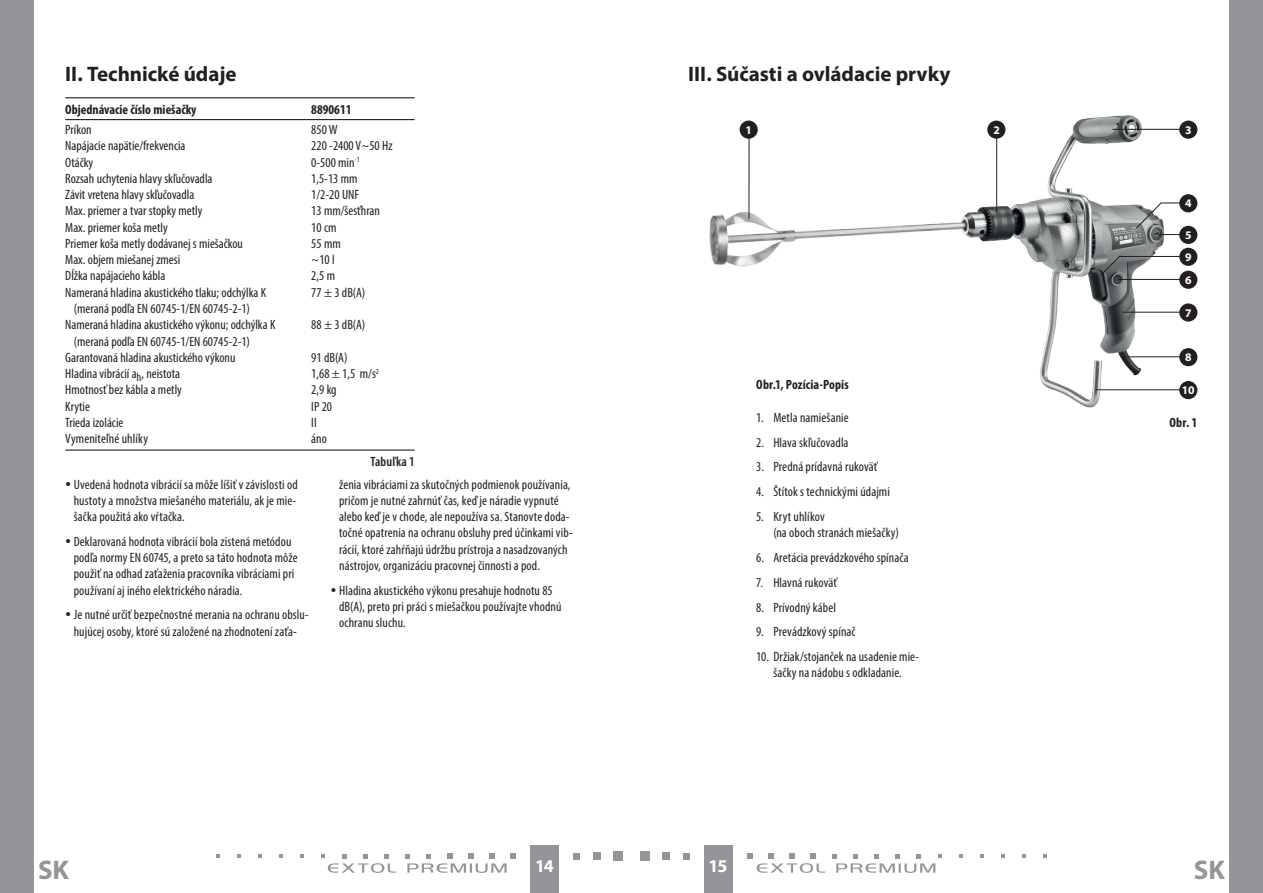
<style>
.page{position:relative;width:1263px;height:893px;background:#fff}
.page>*{position:absolute;margin:0;border:0;box-sizing:border-box;transform-origin:0 0}
.t1{font:700 27px "Myriad Pro";color:#939598}
.oddíl{font:700 21px "Myriad Pro";color:#231f20}
.t2{font:700 18px "Myriad Pro";color:#fff}
.body_číslované{font:condensed 13.5px/16.2px "Myriad Pro";letter-spacing:.005em;color:#231f20}
.Normální{font:700 condensed 13.5px "Myriad Pro";color:#231f20}
.t3{font:600 condensed 13.5px "Myriad Pro";letter-spacing:.01em;color:#231f20}
.t4{font:700 11.7px "Myriad Pro";color:#fff}
</style>
<div class="page">
<div style="left:0;top:0;width:34px;height:893px;background:#939598"></div>
<div style="left:1229px;top:0;width:34px;height:893px;background:#939598"></div>
<div style="left:704px;top:844px;width:29px;height:49px;background:#939598"></div>
<div style="left:530px;top:844px;width:28px;height:49px;background:#939598"></div>
<div style="left:640px;top:851px;width:9px;height:10px;background:#939598"></div>
<div style="left:662px;top:852px;width:8px;height:8px;background:#939598"></div>
<div style="left:683px;top:853px;width:7px;height:6px;background:#939598"></div>
<svg style="left:959px;top:854px;width:4px;height:4px"></svg>
<svg style="left:980px;top:854px;width:4px;height:4px"></svg>
<svg style="left:1001px;top:854px;width:4px;height:4px"></svg>
<svg style="left:1022px;top:854px;width:4px;height:4px"></svg>
<svg style="left:1043px;top:854px;width:4px;height:4px"></svg>
<svg style="left:747px;top:853px;width:195px;height:20px"></svg>
<div style="left:614px;top:851px;width:9px;height:10px;background:#939598"></div>
<div style="left:593px;top:852px;width:8px;height:8px;background:#939598"></div>
<svg style="left:573px;top:853px;width:6px;height:6px"></svg>
<svg style="left:300px;top:854px;width:4px;height:4px"></svg>
<svg style="left:279px;top:854px;width:4px;height:4px"></svg>
<svg style="left:258px;top:854px;width:4px;height:4px"></svg>
<svg style="left:237px;top:854px;width:4px;height:4px"></svg>
<svg style="left:216px;top:854px;width:4px;height:4px"></svg>
<svg style="left:321px;top:853px;width:195px;height:20px"></svg>
<hr style="left:65px;top:97px;width:350px;height:1px;background:#231f20">
<hr style="left:65px;top:119px;width:350px;height:1px;background:#231f20">
<hr style="left:65px;top:449px;width:350px;height:2px;background:#231f20">
<img style="left:985px;top:115px;width:213px;height:293px">
<img style="left:709px;top:191px;width:276px;height:76px">
<div style="left:740px;top:121px;width:18px;height:18px;background:#231f20;border-radius:50%"></div>
<hr style="left:749px;top:138px;width:1px;height:80px;background:#231f20">
<div style="left:987px;top:121px;width:18px;height:18px;background:#231f20;border-radius:50%"></div>
<hr style="left:996px;top:138px;width:1px;height:74px;background:#231f20">
<div style="left:1179px;top:303px;width:18px;height:19px;background:#231f20;border-radius:50%"></div>
<hr style="left:1123px;top:312px;width:59px;height:1px;background:#231f20">
<div style="left:1179px;top:348px;width:18px;height:18px;background:#231f20;border-radius:50%"></div>
<hr style="left:1126px;top:356px;width:56px;height:1px;background:#231f20">
<div style="left:1179px;top:271px;width:18px;height:18px;background:#231f20;border-radius:50%"></div>
<hr style="left:1118px;top:279px;width:64px;height:1px;background:#231f20">
<div style="left:1179px;top:381px;width:18px;height:18px;background:#231f20;border-radius:50%"></div>
<hr style="left:1096px;top:389px;width:86px;height:1px;background:#231f20">
<div style="left:1179px;top:226px;width:18px;height:18px;background:#231f20;border-radius:50%"></div>
<div style="left:1179px;top:194px;width:18px;height:18px;background:#231f20;border-radius:50%"></div>
<svg style="left:1135px;top:202px;width:47px;height:33px"></svg>
<div style="left:1179px;top:248px;width:18px;height:18px;background:#231f20;border-radius:50%"></div>
<svg style="left:1100px;top:256px;width:82px;height:20px"></svg>
<div style="left:1179px;top:121px;width:18px;height:18px;background:#231f20;border-radius:50%"></div>
<hr style="left:1113px;top:129px;width:69px;height:1px;background:#231f20">
<p class="oddíl" style="left:65px;top:60px;width:173px">II. Technické údaje</p>
<p class="Normální" style="left:65px;top:101px;width:133px">Objednávacie číslo miešačky</p>
<p class="Normální" style="left:311px;top:101px;width:42px">8890611</p>
<p class="body_číslované" style="left:65px;top:121px;width:28px">Príkon</p>
<p class="body_číslované" style="left:311px;top:121px;width:28px">850 W</p>
<p class="body_číslované" style="left:65px;top:138px;width:122px">Napájacie napätie/frekvencia</p>
<p class="body_číslované" style="left:311px;top:138px;width:83px">220 -2400 V~50 Hz</p>
<p class="body_číslované" style="left:65px;top:154px;width:30px">Otáčky</p>
<p class="body_číslované" style="left:311px;top:154px;width:50px">0-500 min<sup>-1</sup></p>
<p class="body_číslované" style="left:65px;top:170px;width:149px">Rozsah uchytenia hlavy skľučovadla</p>
<p class="body_číslované" style="left:311px;top:170px;width:48px">1,5-13 mm</p>
<p class="body_číslované" style="left:65px;top:186px;width:131px">Závit vretena hlavy skľučovadla</p>
<p class="body_číslované" style="left:311px;top:186px;width:49px">1/2-20 UNF</p>
<p class="body_číslované" style="left:65px;top:203px;width:139px">Max. priemer a tvar stopky metly</p>
<p class="body_číslované" style="left:311px;top:203px;width:70px">13 mm/šesťhran</p>
<p class="body_číslované" style="left:65px;top:219px;width:104px">Max. priemer koša metly</p>
<p class="body_číslované" style="left:311px;top:219px;width:27px">10 cm</p>
<p class="body_číslované" style="left:65px;top:235px;width:179px">Priemer koša metly dodávanej s miešačkou</p>
<p class="body_číslované" style="left:311px;top:235px;width:31px">55 mm</p>
<p class="body_číslované" style="left:65px;top:251px;width:116px">Max. objem miešanej zmesi</p>
<p class="body_číslované" style="left:311px;top:251px;width:25px">~10 l</p>
<p class="body_číslované" style="left:65px;top:268px;width:102px">Dĺžka napájacieho kábla</p>
<p class="body_číslované" style="left:311px;top:268px;width:25px">2,5 m</p>
<p class="body_číslované" style="left:65px;top:284px;width:203px">Nameraná hladina akustického tlaku; odchýlka K</p>
<p class="body_číslované" style="left:311px;top:284px;width:56px">77 ± 3 dB(A)</p>
<p class="body_číslované" style="left:65px;top:300px;width:212px;text-indent:9px">(meraná podľa EN 60745-1/EN 60745-2-1)<br>Nameraná hladina akustického výkonu; odchýlka K</p>
<p class="body_číslované" style="left:311px;top:317px;width:56px">88 ± 3 dB(A)</p>
<p class="body_číslované" style="left:65px;top:333px;width:186px;text-indent:9px">(meraná podľa EN 60745-1/EN 60745-2-1)<br>Garantovaná hladina akustického výkonu</p>
<p class="body_číslované" style="left:311px;top:349px;width:38px">91 dB(A)</p>
<p class="body_číslované" style="left:65px;top:365px;width:116px">Hladina vibrácií a<sub>h</sub>, neistota</p>
<p class="body_číslované" style="left:311px;top:365px;width:69px">1,68 ± 1,5 m/s<sup>2</sup></p>
<p class="body_číslované" style="left:65px;top:382px;width:118px">Hmotnosť bez kábla a metly</p>
<p class="body_číslované" style="left:311px;top:382px;width:27px">2,9 kg</p>
<p class="body_číslované" style="left:65px;top:398px;width:26px">Krytie</p>
<p class="body_číslované" style="left:311px;top:398px;width:22px">IP 20</p>
<p class="body_číslované" style="left:65px;top:414px;width:60px">Trieda izolácie</p>
<p class="body_číslované" style="left:311px;top:414px;width:7px">II</p>
<p class="body_číslované" style="left:65px;top:430px;width:84px">Vymeniteľné uhlíky</p>
<p class="body_číslované" style="left:311px;top:430px;width:17px">áno</p>
<p class="t3" style="left:370px;top:454px;width:46px">Tabuľka 1</p>
<p class="body_číslované" style="left:74px;top:476px;width:225px;text-align:justify">Uvedená hodnota vibrácií sa môže líšiť v závislosti od hustoty a množstva miešaného materiálu, ak je mie&shy;šačka použitá ako vŕtačka.</p>
<p class="body_číslované" style="left:74px;top:533px;width:225px">Deklarovaná hodnota vibrácií bola zistená metódou podľa normy EN 60745, a preto sa táto hodnota môže použiť na odhad zaťaženia pracovníka vibráciami pri používaní aj iného elektrického náradia.</p>
<p class="body_číslované" style="left:74px;top:607px;width:236px">Je nutné určiť bezpečnostné merania na ochranu obslu&shy;hujúcej osoby, ktoré sú založené na zhodnotení zaťa-</p>
<p class="body_číslované" style="left:339px;top:476px;width:235px">ženia vibráciami za skutočných podmienok používania, pričom je nutné zahrnúť čas, keď je náradie vypnuté alebo keď je v chode, ale nepoužíva sa. Stanovte doda&shy;točné opatrenia na ochranu obsluhy pred účinkami vib&shy;rácií, ktoré zahŕňajú údržbu prístroja a nasadzovaných nástrojov, organizáciu pracovnej činnosti a pod.</p>
<p class="body_číslované" style="left:339px;top:582px;width:224px">Hladina akustického výkonu presahuje hodnotu 85 dB(A), preto pri práci s miešačkou používajte vhodnú ochranu sluchu.</p>
<p class="oddíl" style="left:688px;top:60px;width:264px">III. Súčasti a ovládacie prvky</p>
<p class="t4" style="left:746px;top:122px;width:8px">1</p>
<p class="t4" style="left:993px;top:122px;width:8px">2</p>
<p class="Normální" style="left:756px;top:376px;width:94px">Obr.1, Pozícia-Popis</p>
<p class="body_číslované" style="left:756px;top:409px;width:94px">1. Metla namiešanie</p>
<p class="body_číslované" style="left:756px;top:434px;width:94px">2. Hlava skľučovadla</p>
<p class="body_číslované" style="left:756px;top:459px;width:123px">3. Predná prídavná rukoväť</p>
<p class="body_číslované" style="left:756px;top:483px;width:135px">4. Štítok s technickými údajmi</p>
<p class="body_číslované" style="left:773px;top:508px;width:127px;text-indent:-17px">5. Kryt uhlíkov<br>(na oboch stranách miešačky)</p>
<p class="body_číslované" style="left:756px;top:549px;width:154px">6. Aretácia prevádzkového spínača</p>
<p class="body_číslované" style="left:756px;top:574px;width:82px">7. Hlavná rukoväť</p>
<p class="body_číslované" style="left:756px;top:599px;width:81px">8. Prívodný kábel</p>
<p class="body_číslované" style="left:756px;top:624px;width:101px">9. Prevádzkový spínač</p>
<p class="body_číslované" style="left:756px;top:648px;width:164px;text-align:center">10. Držiak/stojanček na usadenie mie&shy;šačky na nádobu s odkladanie.</p>
<p class="t4" style="left:1185px;top:122px;width:8px">3</p>
<p class="t4" style="left:1185px;top:196px;width:8px">4</p>
<p class="t4" style="left:1185px;top:227px;width:8px">5</p>
<p class="t4" style="left:1185px;top:249px;width:8px">9</p>
<p class="t4" style="left:1185px;top:272px;width:8px">6</p>
<p class="t4" style="left:1185px;top:305px;width:8px">7</p>
<p class="t4" style="left:1185px;top:350px;width:8px">8</p>
<p class="t4" style="left:1182px;top:383px;width:14px">10</p>
<p class="Normální" style="left:1169px;top:414px;width:29px">Obr. 1</p>
<h1 class="t1" style="left:38px;top:852px;width:32px">SK</h1>
<h3 class="t2" style="left:535px;top:855px;width:20px">14</h3>
<h3 class="t2" style="left:709px;top:855px;width:20px">15</h3>
<h1 class="t1" style="left:1194px;top:852px;width:32px">SK</h1>
</div>
